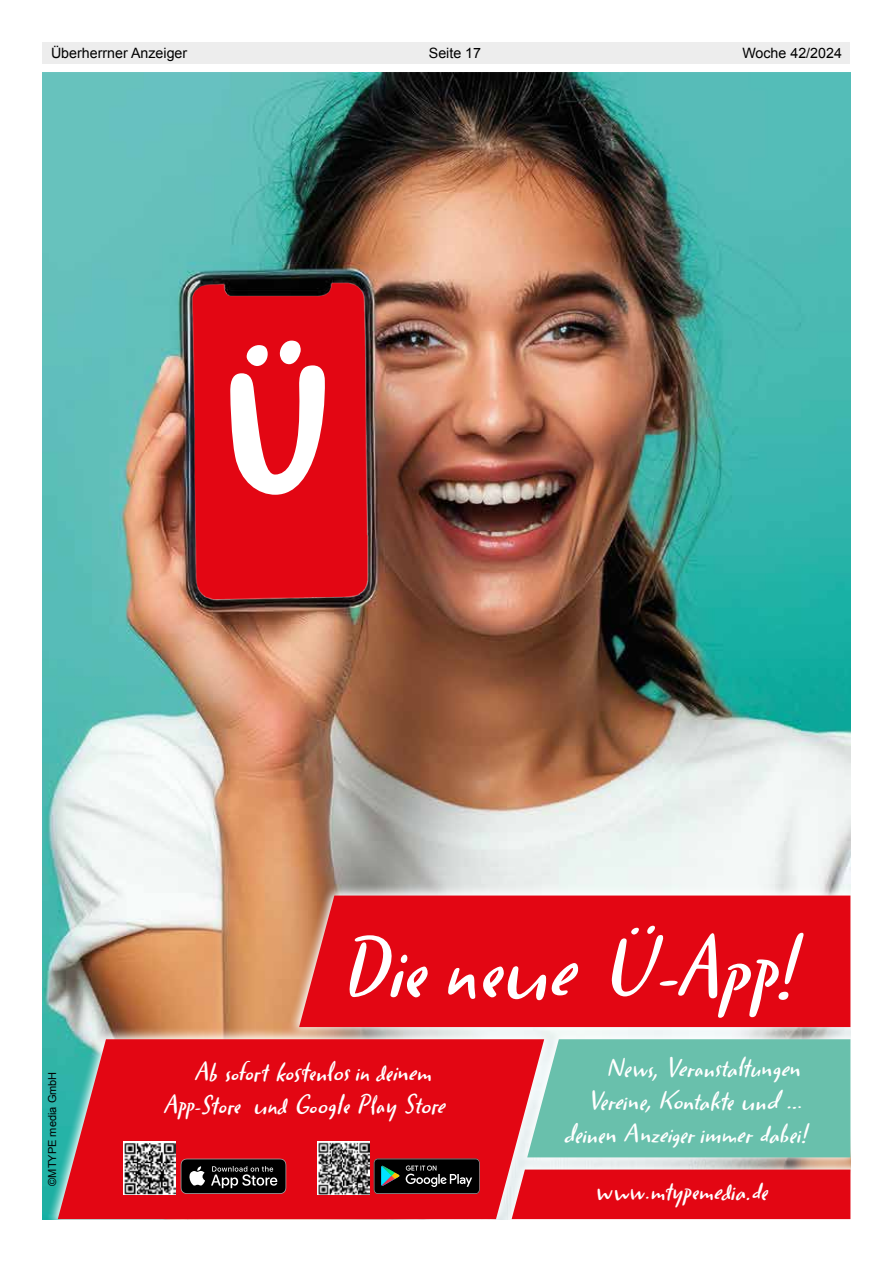
<style>
.page{position:relative;width:893px;height:1263px;background:#fff}
.page>*{position:absolute;margin:0;border:0;box-sizing:border-box;transform-origin:0 0}
.t1{font:italic 600 91.95px "Duffy Script";color:#fff}
.t2{font:italic 600 27.6px/33.2px "Duffy Script";color:#fff}
.t3{font:14.25px "Arial";color:#000}
.t4{font:11.1px "Arial";color:#000}
</style>
<div class="page">
<div style="left:43px;top:43px;width:807px;height:21px;background:#ededed"></div>
<img style="left:43px;top:73px;width:807px;height:954px">
<svg style="left:284px;top:883px;width:566px;height:144px"></svg>
<div style="left:299px;top:895px;width:551px;height:132px;background:#e30613"></div>
<svg style="left:43px;top:1027px;width:469px;height:192px;background:#98bbac"></svg>
<svg style="left:58px;top:1039px;width:316px;height:180px;background:#d51823"></svg>
<svg style="left:512px;top:1027px;width:338px;height:12px;fill:#f2f6f7"></svg>
<img style="left:123px;top:1142px;width:52px;height:52px">
<img style="left:317px;top:1142px;width:52px;height:52px">
<svg style="left:181px;top:1158px;width:105px;height:36px;background:#342e2e"></svg>
<svg style="left:374px;top:1039px;width:476px;height:180px;background:#a76764"></svg>
<div style="left:229px;top:340px;width:98px;height:155px;background:#e30613"></div>
<p class="t3" style="left:51px;top:44px;width:138px">Überherrner Anzeiger</p>
<p class="t3" style="left:429px;top:44px;width:54px">Seite 17</p>
<p class="t3" style="left:742px;top:44px;width:101px">Woche 42/2024</p>
<p class="t4" style="left:45px;top:1186px;width:116px;rotate:-90deg">©MTYPE media GmbH</p>
<h1 class="t1" style="left:339px;top:911px;width:488px">DieneueÜ-App!</h1>
<p class="t2" style="left:163px;top:1055px;width:292px;text-indent:31px">Absofortkostenlosindeinem<br>App-Store undGooglePlayStore</p>
<p class="t2" style="left:564px;top:1051px;width:254px;text-align:right">News,Veranstaltungen<br>Vereine,Kontakteund… deinenAnzeigerimmerdabei!</p>
<p class="t2" style="left:595px;top:1174px;width:184px">www.mtypemedia.de</p>
</div>
